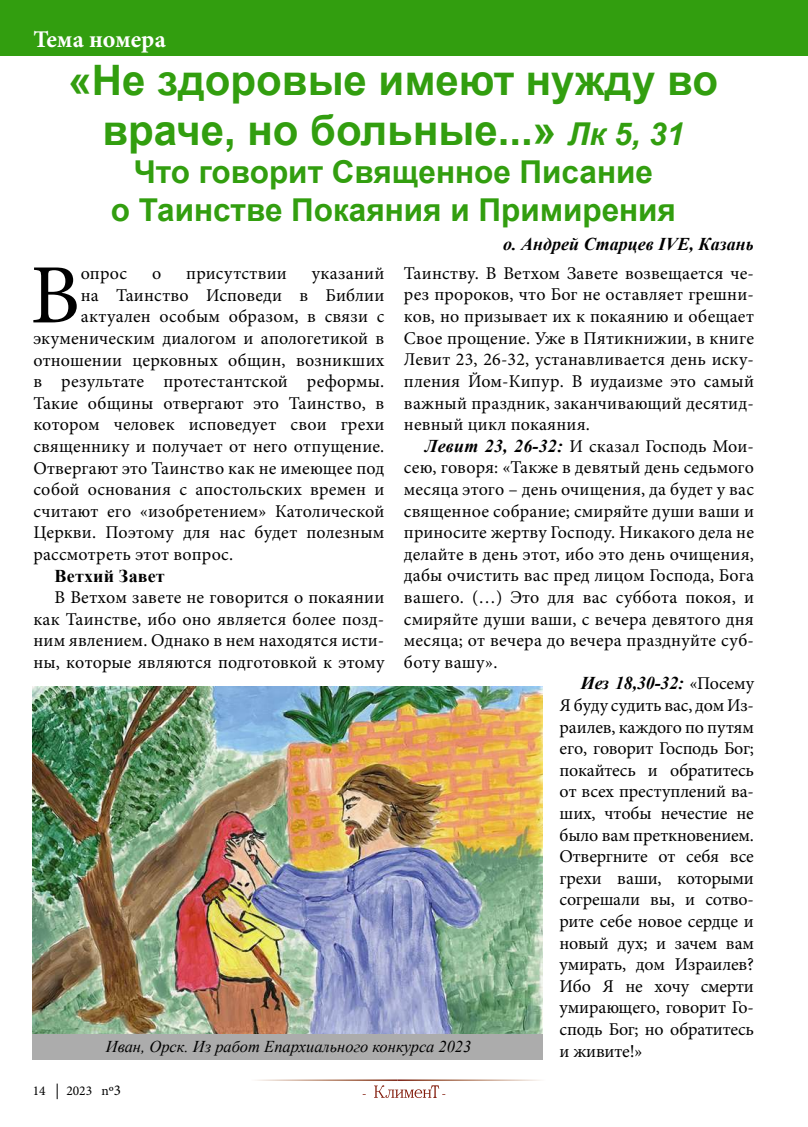
<style>
.page{position:relative;width:808px;height:1127px;background:#fff}
.page>*{position:absolute;margin:0;border:0;box-sizing:border-box;transform-origin:0 0}
.t1{font:84.45px "Minion Pro";color:#000}
.t2{font:700 42px/50.4px "Arial";color:#329e0f;text-align:center}
.t3{font:700 31.5px/37.8px "Arial";color:#329e0f;text-align:center}
.t4{font:700 24px "Minion Pro";color:#fff}
.t5{font:18px/21.6px "Minion Pro";letter-spacing:.01em;color:#000;text-align:justify}
.t6{font:italic 700 18px "Times New Roman";color:#000}
.t7{font:700 18px "Times New Roman";letter-spacing:.01em;color:#000}
.t8{font:italic 16.5px "Times New Roman";color:#000}
.t9{font:13.5px "Minion Pro";color:#000}
.s1{font-style:italic;font-size:31.5px}
.s2{font-family:"Times New Roman";font-weight:700;font-style:italic}
.s3{font-family:"Minion Pro";font-weight:400;font-style:normal}
.s4{font-size:15px}
</style>
<div class="page">
<svg style="left:57px;top:1083px;width:1px;height:16px"></svg>
<img style="left:32px;top:687px;width:511px;height:347px">
<div style="left:0;top:0;width:808px;height:55px;background:#329e0f"></div>
<div style="left:32px;top:1034px;width:511px;height:25px;background:#acacac"></div>
<svg style="left:374px;top:1085px;width:71px;height:13px"></svg>
<h3 class="t4" style="left:33px;top:25px;width:134px">Тема номера</h3>
<h2 class="t2" style="left:69px;top:55px;width:651px">«Не здоровые имеют нужду во враче, но больные...» <span class="s1">Лк 5, 31</span></h2>
<h3 class="t3" style="left:111px;top:153px;width:567px">Что говорит Священное Писание<br>о Таинстве Покаяния и Примирения</h3>
<p class="t6" style="left:503px;top:231px;width:252px">о. Андрей Старцев IVE, Казань</p>
<p class="t5" style="left:404px;top:262px;width:351px">Таинству. В Ветхом Завете возвещается че&shy;рез пророков, что Бог не оставляет грешни&shy;ков, но призывает их к покаянию и обещает Свое прощение. Уже в Пятикнижии, в книге Левит 23, 26-32, устанавливается день иску&shy;пления Йом-Кипур. В иудаизме это самый важный праздник, заканчивающий десятид&shy;невный цикл покаяния.</p>
<p class="t5" style="left:404px;top:435px;width:351px;text-indent:21px"><span class="s2">Левит 23, 26-32:</span> И сказал Господь Мои&shy;сею, говоря: «Также в девятый день седьмого месяца этого – день очищения, да будет у вас священное собрание; смиряйте души ваши и приносите жертву Господу. Никакого дела не делайте в день этот, ибо это день очищения, дабы очистить вас пред лицом Господа, Бога вашего. (…) Это для вас суббота покоя, и смиряйте души ваши, с вечера девятого дня месяца; от вечера до вечера празднуйте суб&shy;боту вашу».</p>
<p class="t6" style="left:581px;top:671px;width:175px">Иез 18,30-32: <span class="s3">«Посему</span></p>
<p class="t5" style="left:560px;top:694px;width:196px">Я буду судить вас, дом Из&shy;раилев, каждого по путям его, говорит Господь Бог; покайтесь и обратитесь от всех преступлений ва&shy;ших, чтобы нечестие не было вам преткновением.<br>Отвергните от себя все грехи ваши, которыми согрешали вы, и сотво&shy;рите себе новое сердце и новый дух; и зачем вам умирать, дом Израилев?<br>Ибо Я не хочу смерти умирающего, говорит Го&shy;сподь Бог; но обратитесь</p>
<p class="t8" style="left:106px;top:1035px;width:367px">Иван, Орск. Из работ Епархиального конкурса 2023</p>
<p class="t5" style="left:560px;top:1040px;width:84px">и живите!»</p>
<h1 class="t1" style="left:30px;top:239px;width:51px">В</h1>
<p class="t5" style="left:81px;top:263px;width:48px">опрос</p>
<p class="t5" style="left:152px;top:263px;width:11px">о</p>
<p class="t5" style="left:186px;top:263px;width:102px">присутствии</p>
<p class="t5" style="left:312px;top:263px;width:74px">указаний</p>
<p class="t5" style="left:81px;top:284px;width:305px">на Таинство Исповеди в Библии</p>
<p class="t5" style="left:81px;top:306px;width:305px">актуален особым образом, в связи с</p>
<p class="t5" style="left:33px;top:327px;width:352px">экуменическим диалогом и апологетикой в</p>
<p class="t5" style="left:33px;top:349px;width:352px">отношении церковных общин, возникших</p>
<p class="t5" style="left:33px;top:371px;width:352px">в результате протестантской реформы.</p>
<p class="t5" style="left:33px;top:392px;width:352px">Такие общины отвергают это Таинство, в</p>
<p class="t5" style="left:33px;top:414px;width:352px">котором человек исповедует свои грехи</p>
<p class="t5" style="left:33px;top:435px;width:352px">священнику и получает от него отпущение.</p>
<p class="t5" style="left:33px;top:457px;width:352px">Отвергают это Таинство как не имеющее под</p>
<p class="t5" style="left:33px;top:479px;width:352px">собой основания с апостольских времен и</p>
<p class="t5" style="left:33px;top:500px;width:352px">считают его «изобретением» Католической</p>
<p class="t5" style="left:33px;top:522px;width:352px">Церкви. Поэтому для нас будет полезным</p>
<p class="t5" style="left:33px;top:543px;width:201px">рассмотреть этот вопрос.</p>
<p class="t7" style="left:55px;top:563px;width:112px">Ветхий Завет</p>
<p class="t5" style="left:33px;top:587px;width:352px;text-indent:21px">В Ветхом завете не говорится о покаянии как Таинстве, ибо оно является более позд&shy;ним явлением. Однако в нем находятся исти&shy;ны, которые являются подготовкой к этому</p>
<p class="t9" style="left:33px;top:1081px;width:14px">14</p>
<p class="t9" style="left:66px;top:1081px;width:56px">2023 n<span class="s4">º3</span></p>
</div>
